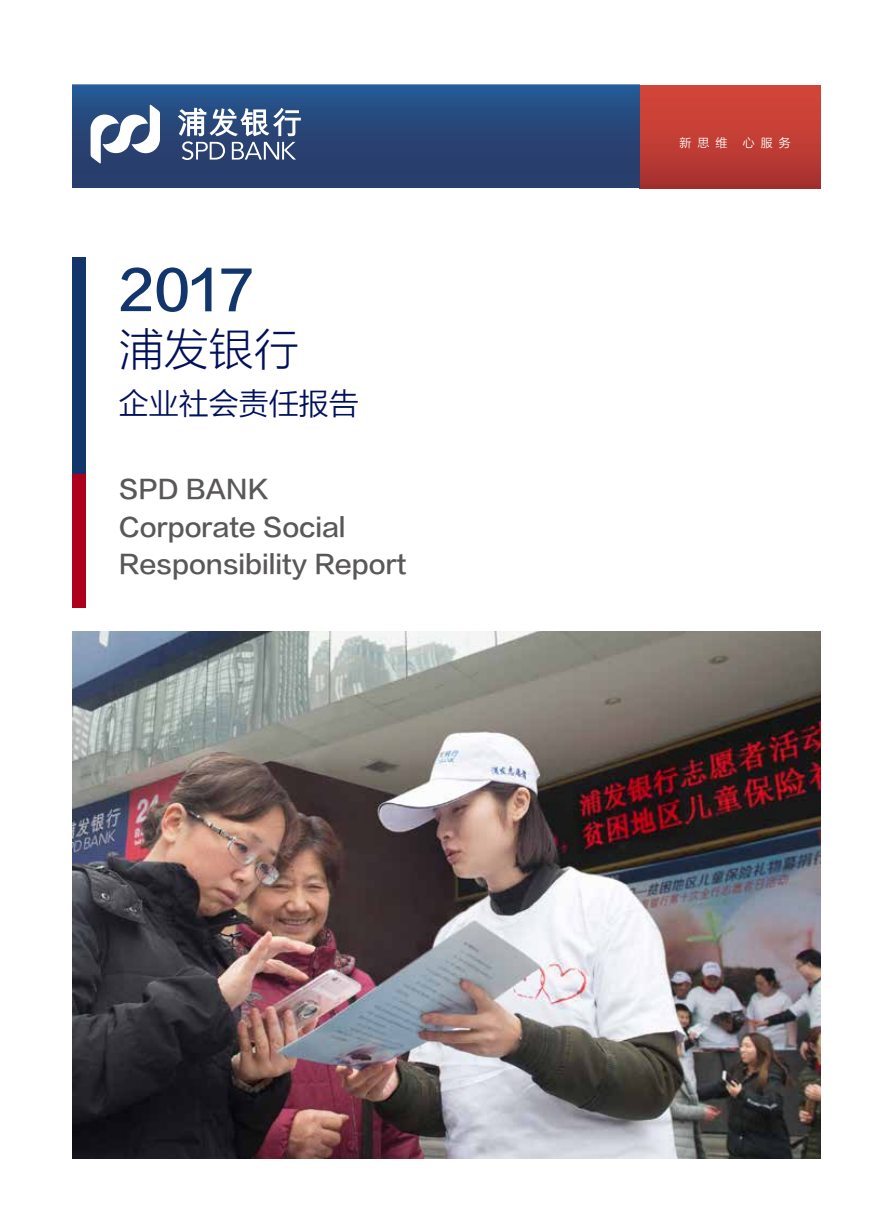
<style>
.page{position:relative;width:893px;height:1212px;background:#fff}
.page>*{position:absolute;margin:0;border:0;box-sizing:border-box;transform-origin:0 0}
.t1{font:54px "FZLTZHJW GB1 0";color:#12366c}
.t2{font:45px "FZLTKHK GBK1 0";color:#01105a}
.t3{font:30px "FZLTXIHK GBK1 0";color:#01105a}
.t4{font:25.5px/37.5px "FZLTZHJW GB1 0";color:#595757}
.t5{font:12px "FZLTXIHK GBK1 0";letter-spacing:.5em;color:#fff}
</style>
<div class="page">
<img style="left:72px;top:631px;width:749px;height:528px">
<div style="left:72px;top:257px;width:13px;height:219px;background:#12366c"></div>
<div style="left:72px;top:474px;width:13px;height:134px;background:#ad001c"></div>
<img style="left:72px;top:85px;width:749px;height:103px">
<svg style="left:178px;top:108px;width:123px;height:52px"></svg>
<svg style="left:91px;top:104px;width:69px;height:60px"></svg>
<h1 class="t1" style="left:119px;top:260px;width:137px">2017</h1>
<h2 class="t2" style="left:119px;top:325px;width:181px">浦发银行</h2>
<p class="t3" style="left:119px;top:387px;width:241px">企业社会责任报告</p>
<p class="t4" style="left:119px;top:472px;width:289px">SPD BANK<br>Corporate Social<br>Responsibility Report</p>
<p class="t5" style="left:679px;top:136px;width:49px">新思维</p>
<p class="t5" style="left:743px;top:136px;width:49px">心服务</p>
</div>
